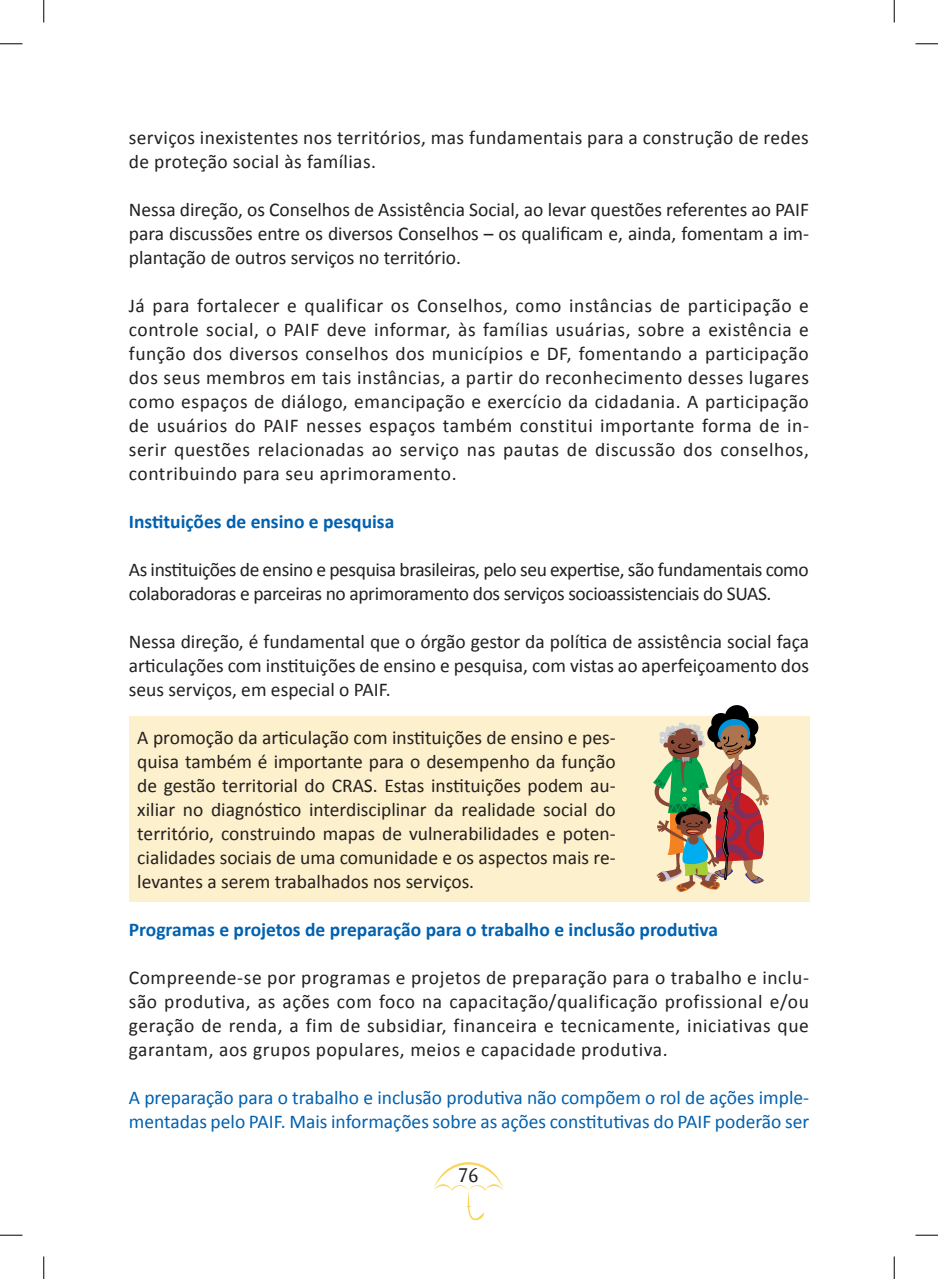
<style>
.page{position:relative;width:938px;height:1279px;background:#fff}
.page>*{position:absolute;margin:0;border:0;box-sizing:border-box;transform-origin:0 0}
.t1{font:19.5px/24px "Calibri";color:#231f20;text-align:justify}
.t2{font:19.5px/24px "Calibri";letter-spacing:-.02em;color:#231f20}
.t3{font:19.5px/24px "Calibri";color:#0161b0}
.t4{font:19.5px/24px "Calibri";letter-spacing:.02em;color:#231f20}
.t5{font:700 19.5px "Calibri";color:#0161b0}
.t6{font:19.5px "Barmeno";color:#231f20}
</style>
<div class="page">
<svg style="left:433px;top:1162px;width:71px;height:58px"></svg>
<div style="left:129px;top:716px;width:680px;height:185px;background:#fcf1cc"></div>
<svg style="left:711px;top:712px;width:20px;height:20px"></svg>
<svg style="left:739px;top:717px;width:19px;height:20px"></svg>
<div style="left:725px;top:705px;width:24px;height:23px;background:#000;border-radius:50%"></div>
<svg style="left:718px;top:718px;width:32px;height:30px"></svg>
<svg style="left:653px;top:721px;width:116px;height:171px"></svg>
<svg style="left:0;top:44px;width:22px;height:1px"></svg>
<svg style="left:915px;top:44px;width:23px;height:1px"></svg>
<svg style="left:0;top:1234px;width:22px;height:1px"></svg>
<svg style="left:915px;top:1234px;width:23px;height:1px"></svg>
<svg style="left:44px;top:0;width:1px;height:22px"></svg>
<svg style="left:44px;top:1256px;width:1px;height:22px"></svg>
<svg style="left:894px;top:0;width:1px;height:22px"></svg>
<svg style="left:894px;top:1256px;width:1px;height:22px"></svg>
<p class="t4" style="left:129px;top:124px;width:682px">serviços inexistentes nos territórios, mas fundamentais para a construção de redes de proteção social às famílias.</p>
<p class="t1" style="left:129px;top:196px;width:682px">Nessa direção, os Conselhos de Assistência Social, ao levar questões referentes ao PAIF para discussões entre os diversos Conselhos – os qualificam e, ainda, fomentam a im&shy;plantação de outros serviços no território.</p>
<p class="t1" style="left:129px;top:292px;width:682px">Já para fortalecer e qualificar os Conselhos, como instâncias de participação e controle social, o PAIF deve informar, às famílias usuárias, sobre a existência e função dos diversos conselhos dos municípios e DF, fomentando a participação dos seus membros em tais instâncias, a partir do reconhecimento desses lugares como espaços de diálogo, emancipação e exercício da cidadania. A participação de usuários do PAIF nesses espaços também constitui importante forma de in&shy;serir questões relacionadas ao serviço nas pautas de discussão dos conselhos, contribuindo para seu aprimoramento.</p>
<p class="t5" style="left:129px;top:509px;width:267px">Instituições de ensino e pesquisa</p>
<p class="t2" style="left:129px;top:556px;width:681px">As instituições de ensino e pesquisa brasileiras, pelo seu expertise, são fundamentais como colaboradoras e parceiras no aprimoramento dos serviços socioassistenciais do SUAS.</p>
<p class="t1" style="left:129px;top:628px;width:682px">Nessa direção, é fundamental que o órgão gestor da política de assistência social faça articulações com instituições de ensino e pesquisa, com vistas ao aperfeiçoamento dos seus serviços, em especial o PAIF.</p>
<p class="t1" style="left:137px;top:724px;width:480px">A promoção da articulação com instituições de ensino e pes&shy;quisa também é importante para o desempenho da função de gestão territorial do CRAS. Estas instituições podem au&shy;xiliar no diagnóstico interdisciplinar da realidade social do território, construindo mapas de vulnerabilidades e poten&shy;cialidades sociais de uma comunidade e os aspectos mais re&shy;levantes a serem trabalhados nos serviços.</p>
<p class="t5" style="left:129px;top:917px;width:591px">Programas e projetos de preparação para o trabalho e inclusão produtiva</p>
<p class="t1" style="left:129px;top:964px;width:682px">Compreende-se por programas e projetos de preparação para o trabalho e inclu&shy;são produtiva, as ações com foco na capacitação/qualificação profissional e/ou geração de renda, a fim de subsidiar, financeira e tecnicamente, iniciativas que garantam, aos grupos populares, meios e capacidade produtiva.</p>
<p class="t3" style="left:129px;top:1084px;width:682px">A preparação para o trabalho e inclusão produtiva não compõem o rol de ações imple&shy;mentadas pelo PAIF. Mais informações sobre as ações constitutivas do PAIF poderão ser</p>
<p class="t6" style="left:458px;top:1163px;width:22px">76</p>
</div>
